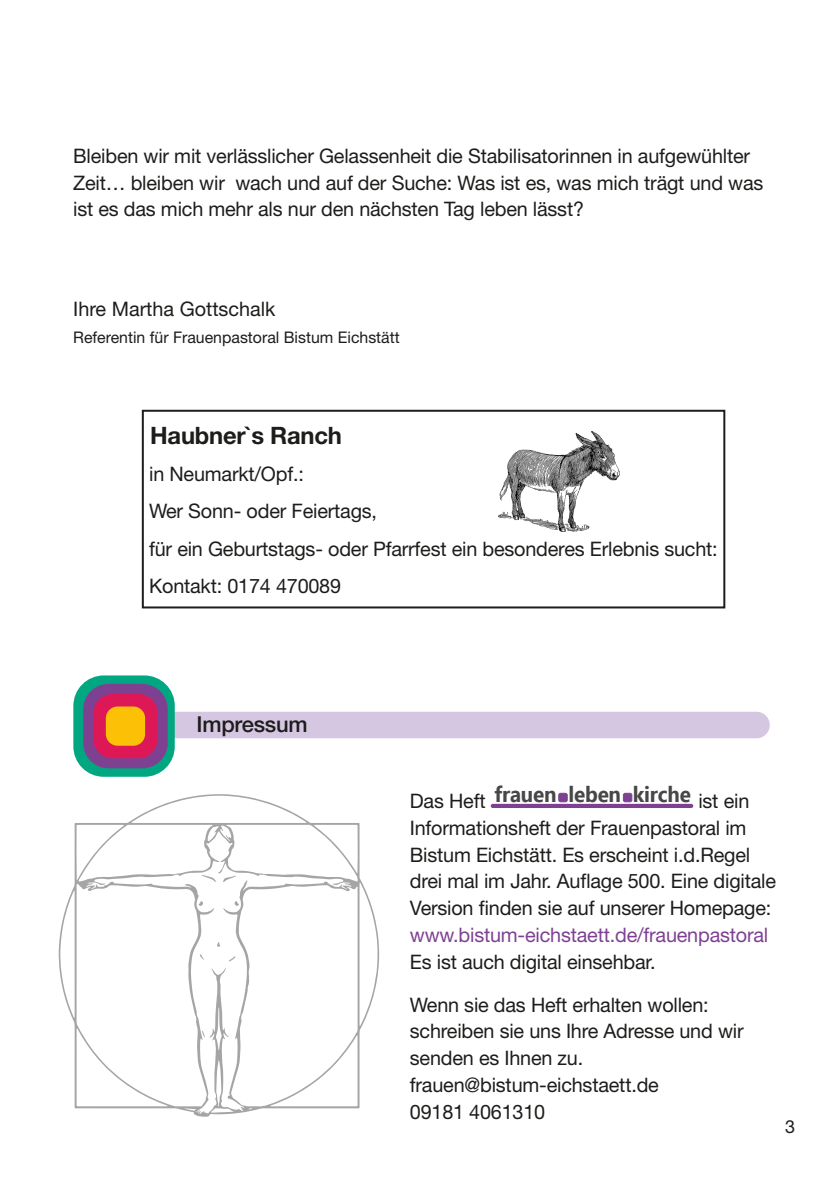
<style>
.page{position:relative;width:840px;height:1191px;background:#fff}
.page>*{position:absolute;margin:0;border:0;box-sizing:border-box;transform-origin:0 0}
.t1{font:700 24px "Helvetica Neue LT";letter-spacing:-.01em;color:#1d1d1b}
.t2{font:700 22px "Ebrima";letter-spacing:-.01em;color:#484747;scale:.93 1}
.t3{font:500 22px "Helvetica Neue LT";letter-spacing:-.01em;color:#1d1d1b}
.t4{font:20px/26.8px "Helvetica Neue LT";letter-spacing:-.01em;color:#1d1d1b}
.t5{font:18px "Helvetica Neue LT";color:#1d1d1b}
.t6{font:16px "Helvetica Neue LT";color:#1d1d1b}
.s1{color:#7e4192}
</style>
<div class="page">
<div style="left:164px;top:711px;width:605px;height:27px;background:#d5c6e2;border-radius:13px"></div>
<div style="left:73px;top:675px;width:102px;height:101px;background:#00a780;border-radius:30px"></div>
<div style="left:83px;top:684px;width:85px;height:84px;background:#7e4192;border-radius:25px"></div>
<div style="left:93px;top:694px;width:64px;height:64px;background:#de1857;border-radius:19px"></div>
<div style="left:106px;top:706px;width:39px;height:39px;background:#fcc106;border-radius:12px"></div>
<hr style="left:490px;top:804px;width:203px;height:4px;background:#7e4192;border-radius:2px">
<div style="left:558px;top:793px;width:9px;height:9px;background:#7e4192;border-radius:2px"></div>
<div style="left:558px;top:793px;width:9px;height:9px;border:1px solid #7e4192;border-radius:2px"></div>
<div style="left:623px;top:793px;width:8px;height:9px;background:#7e4192;border-radius:2px"></div>
<div style="left:622px;top:793px;width:9px;height:9px;border:1px solid #7e4192;border-radius:2px"></div>
<svg style="left:58px;top:794px;width:321px;height:322px"></svg>
<svg style="left:223px;top:875px;width:13px;height:7px"></svg>
<svg style="left:201px;top:874px;width:15px;height:8px"></svg>
<svg style="left:199px;top:901px;width:4px;height:5px"></svg>
<svg style="left:234px;top:901px;width:5px;height:5px"></svg>
<svg style="left:217px;top:942px;width:3px;height:4px"></svg>
<svg style="left:229px;top:956px;width:6px;height:5px"></svg>
<svg style="left:199px;top:954px;width:5px;height:5px"></svg>
<svg style="left:202px;top:1030px;width:3px;height:7px"></svg>
<div style="left:142px;top:410px;width:583px;height:198px;border:2px solid #1d1d1b"></div>
<img style="left:498px;top:431px;width:121px;height:101px">
<p class="t4" style="left:73px;top:142px;width:691px">Bleiben wir mit verlässlicher Gelassenheit die Stabilisatorinnen in aufgewühlter<br>Zeit… bleiben wir wach und auf der Suche: Was ist es, was mich trägt und was ist es das mich mehr als nur den nächsten Tag leben lässt?</p>
<p class="t4" style="left:73px;top:295px;width:204px">Ihre Martha Gottschalk</p>
<p class="t6" style="left:73px;top:327px;width:328px">Referentin für Frauenpastoral Bistum Eichstätt</p>
<p class="t1" style="left:150px;top:421px;width:193px">Haubner`s Ranch</p>
<p class="t4" style="left:149px;top:461px;width:156px">in Neumarkt/Opf.:</p>
<p class="t4" style="left:149px;top:498px;width:229px">Wer Sonn- oder Feiertags,</p>
<p class="t4" style="left:149px;top:535px;width:570px">für ein Geburtstags- oder Pfarrfest ein besonderes Erlebnis sucht:</p>
<p class="t4" style="left:149px;top:572px;width:193px">Kontakt: 0174 470089</p>
<p class="t3" style="left:196px;top:711px;width:113px">Impressum</p>
<p class="t4" style="left:409px;top:787px;width:77px">Das Heft</p>
<p class="t2" style="left:494px;top:778px;width:68px">frauen</p>
<p class="t2" style="left:568px;top:778px;width:58px">leben</p>
<p class="t2" style="left:632px;top:778px;width:64px">kirche</p>
<p class="t4" style="left:409px;top:787px;width:367px;text-indent:288px">ist ein Informationsheft der Frauenpastoral im Bistum Eichstätt. Es erscheint i.d.Regel drei mal im Jahr. Auflage 500. Eine digitale Version finden sie auf unserer Homepage: <span class="s1">www.bistum-eichstaett.de/frauenpastoral </span>Es ist auch digital einsehbar.</p>
<p class="t4" style="left:409px;top:990px;width:335px">Wenn sie das Heft erhalten wollen: schreiben sie uns Ihre Adresse und wir senden es Ihnen zu. frauen@bistum-eichstaett.de<br>09181 4061310</p>
<p class="t5" style="left:784px;top:1116px;width:12px">3</p>
</div>
